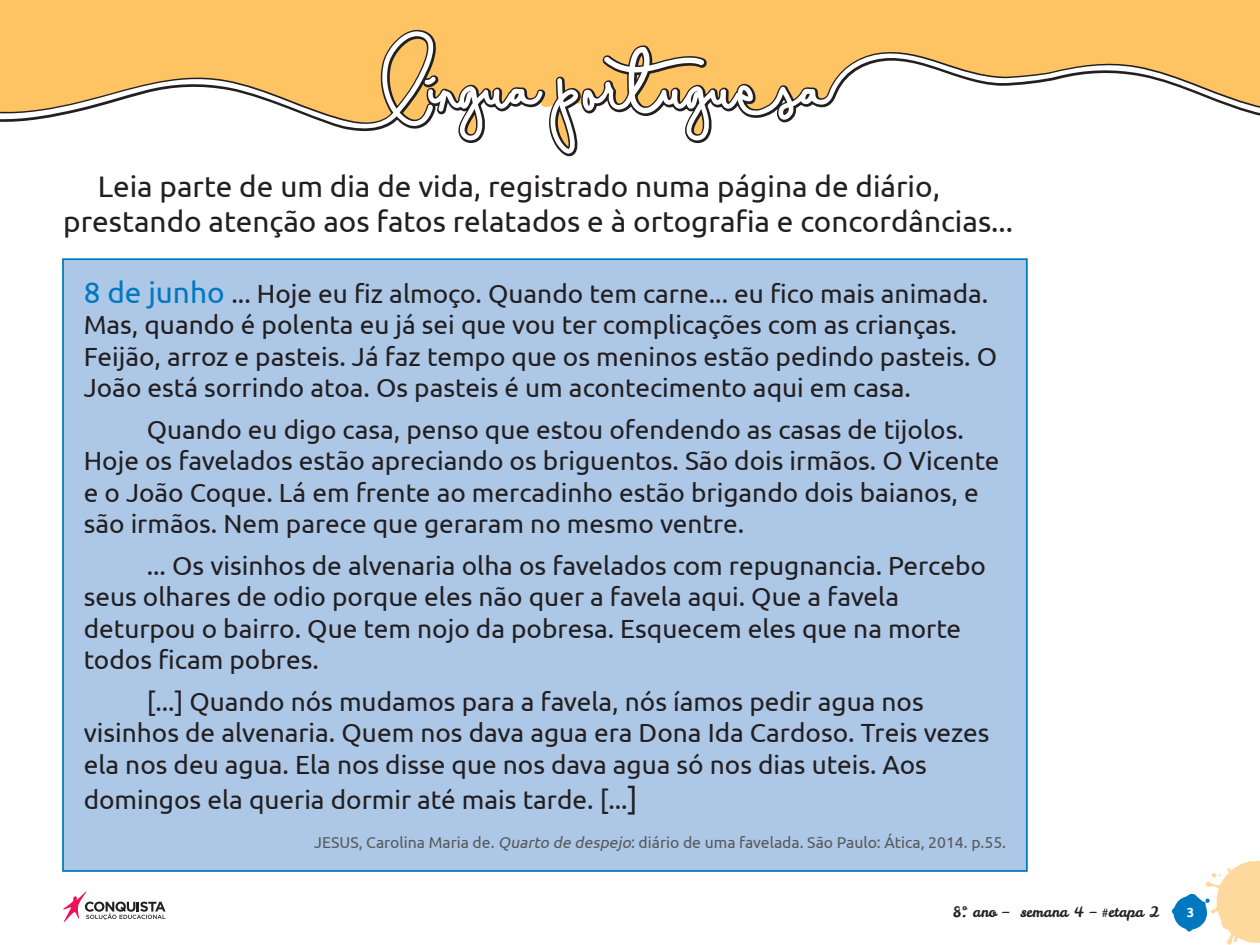
<style>
.page{position:relative;width:1260px;height:945px;background:#fff}
.page>*{position:absolute;margin:0;border:0;box-sizing:border-box;transform-origin:0 0}
._01_Texto_Geral{font:29.75px/35.7px "Ubuntu";color:#231f20}
._01_Texto_Geral-2{font:26.25px/31.5px "Ubuntu";color:#231f20}
._07_Referência_Fonte{font:15.75px "Ubuntu";color:#57585a}
.t1{font:14.35px "Leckerli One";color:#231f20}
.t2{font:700 13.12px "Ubuntu";color:#fff}
.s1{font-size:29.75px;color:#0078c0}
.s2{font-size:29.75px}
.s3{font-style:italic}
</style>
<div class="page">
<svg style="left:1172px;top:861px;width:88px;height:84px"></svg>
<svg style="left:63px;top:891px;width:103px;height:31px"></svg>
<svg style="left:0;top:0;width:1260px;height:157px;background:#fdc970"></svg>
<svg style="left:0;top:31px;width:1260px;height:123px"></svg>
<div style="left:63px;top:259px;width:964px;height:612px;background:#adc7e7"></div>
<p class="_01_Texto_Geral" style="left:63px;top:167px;width:952px;text-indent:35px">Leia parte de um dia de vida, registrado numa página de diário, prestando atenção aos fatos relatados e à ortografia e concordâncias...</p>
<p class="_01_Texto_Geral-2" style="left:84px;top:277px;width:915px"><span class="s1">8 de junho</span> ... Hoje eu fiz almoço. Quando tem carne... eu fico mais animada.<br>Mas, quando é polenta eu já sei que vou ter complicações com as crianças.<br>Feijão, arroz e pasteis. Já faz tempo que os meninos estão pedindo pasteis. O João está sorrindo atoa. Os pasteis é um acontecimento aqui em casa.</p>
<p class="_01_Texto_Geral-2" style="left:84px;top:413px;width:917px;text-indent:63px">Quando eu digo casa, penso que estou ofendendo as casas de tijolos.<br>Hoje os favelados estão apreciando os briguentos. São dois irmãos. O Vicente e o João Coque. Lá em frente ao mercadinho estão brigando dois baianos, e são irmãos. Nem parece que geraram no mesmo ventre.</p>
<p class="_01_Texto_Geral-2" style="left:84px;top:549px;width:904px;text-indent:63px">... Os visinhos de alvenaria olha os favelados com repugnancia. Percebo seus olhares de odio porque eles não quer a favela aqui. Que a favela deturpou o bairro. Que tem nojo da pobresa. Esquecem eles que na morte todos ficam pobres.</p>
<p class="_01_Texto_Geral-2" style="left:84px;top:685px;width:907px;text-indent:63px">[...] Quando nós mudamos para a favela, nós íamos pedir agua nos visinhos de alvenaria. Quem nos dava agua era Dona Ida Cardoso. Treis vezes ela nos deu agua. Ela nos disse que nos dava agua só nos dias uteis. Aos</p>
<p class="_01_Texto_Geral-2" style="left:84px;top:784px;width:555px">domingos ela queria dormir até mais tarde. [...<span class="s2">]</span></p>
<p class="_07_Referência_Fonte" style="left:314px;top:833px;width:693px">JESUS, Carolina Maria de. <span class="s3">Quarto de despejo</span>: diário de uma favelada. São Paulo: Ática, 2014. p.55.</p>
<p class="t1" style="left:953px;top:903px;width:208px">8º. ano – semana 4 – #etapa 2</p>
<p class="t2" style="left:1187px;top:905px;width:9px">3</p>
</div>
